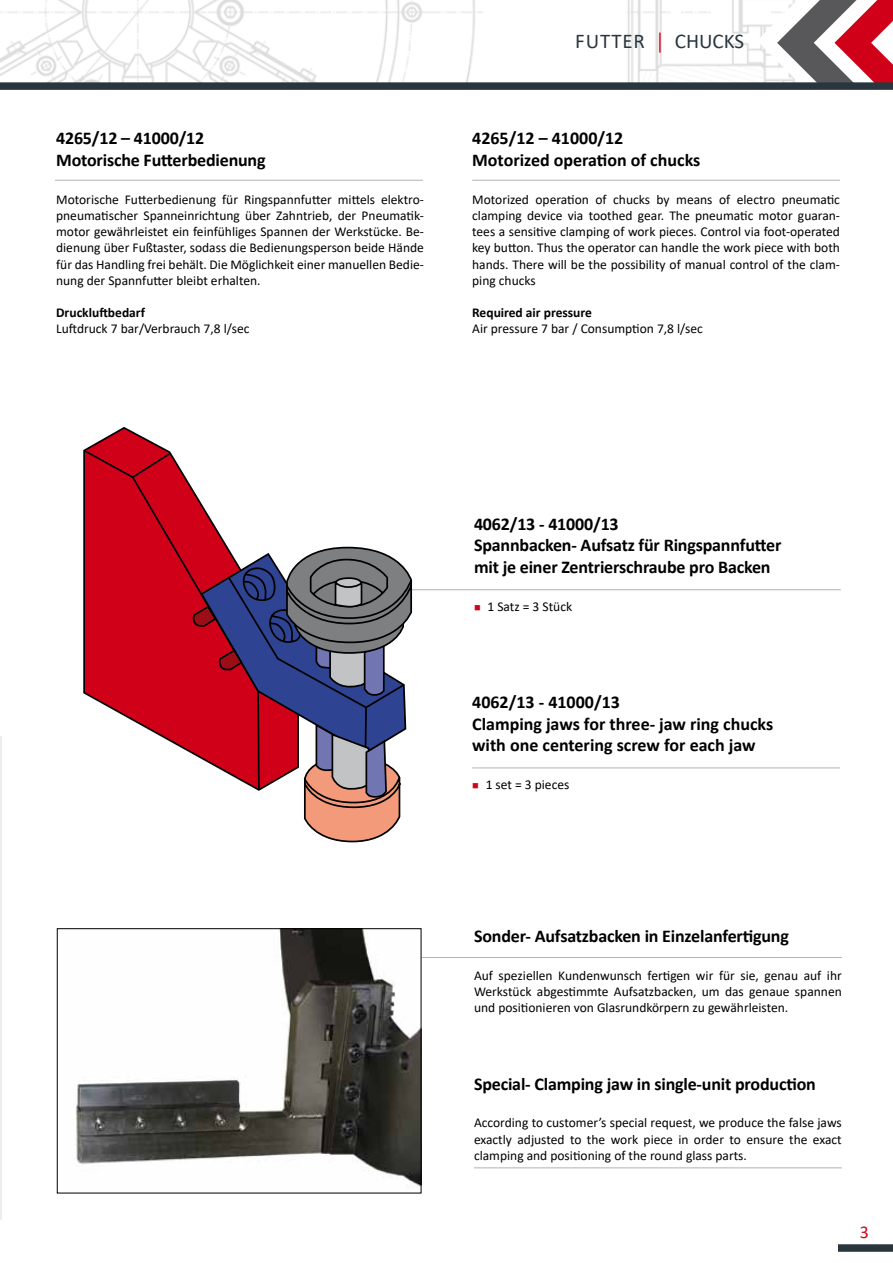
<style>
.page{position:relative;width:893px;height:1263px;background:#fff}
.page>*{position:absolute;margin:0;border:0;box-sizing:border-box;transform-origin:0 0}
.t1{font:21px "Calibri";letter-spacing:.04em;color:#29363e}
.t2{font:700 18px/21.6px "Calibri";letter-spacing:-.01em;color:#000}
.t3{font:18px "Calibri";color:#cd071e}
.t4{font:13.5px/16.2px "Calibri";color:#000;text-align:justify}
.t5{font:700 13.5px "Calibri";color:#000}
.s1{color:#d10019}
.s2{color:#cd071e}
</style>
<div class="page">
<img style="left:0;top:0;width:757px;height:82px">
<svg style="left:757px;top:0;width:136px;height:82px"></svg>
<div style="left:0;top:82px;width:893px;height:8px;background:#29363e"></div>
<div style="left:838px;top:1244px;width:55px;height:8px;background:#29363e"></div>
<hr style="left:0;top:736px;width:1px;height:483px;background:#eceded">
<hr style="left:55px;top:180px;width:368px;height:1px;background:#b1b3b4">
<hr style="left:412px;top:589px;width:429px;height:1px;background:#b1b3b4">
<hr style="left:472px;top:180px;width:368px;height:1px;background:#b1b3b4">
<hr style="left:472px;top:767px;width:368px;height:1px;background:#b1b3b4">
<svg style="left:87px;top:427px;width:77px;height:21px"></svg>
<svg style="left:83px;top:448px;width:329px;height:394px"></svg>
<hr style="left:156px;top:957px;width:686px;height:1px;background:#b1b3b4">
<hr style="left:474px;top:1167px;width:368px;height:1px;background:#b1b3b4">
<img style="left:74px;top:930px;width:345px;height:256px">
<div style="left:57px;top:928px;width:364px;height:265px;border:1px solid #000"></div>
<h2 class="t2" style="left:56px;top:127px;width:211px">4265/12 – 41000/12<br>Motorische Futterbedienung</h2>
<p class="t4" style="left:56px;top:191px;width:369px">Motorische Futterbedienung für Ringspannfutter mittels elektro&shy;pneumatischer Spanneinrichtung über Zahntrieb, der Pneumatik&shy;motor gewährleistet ein feinfühliges Spannen der Werkstücke. Be&shy;dienung über Fußtaster, sodass die Bedienungsperson beide Hände für das Handling frei behält. Die Möglichkeit einer manuellen Bedie&shy;nung der Spannfutter bleibt erhalten.</p>
<p class="t5" style="left:56px;top:303px;width:90px">Druckluftbedarf</p>
<p class="t4" style="left:56px;top:321px;width:195px">Luftdruck 7 bar/Verbrauch 7,8 l/sec</p>
<h1 class="t1" style="left:575px;top:27px;width:170px">Futter <span class="s1">│</span> CHUCKS</h1>
<h2 class="t2" style="left:472px;top:127px;width:230px">4265/12 – 41000/12<br>Motorized operation of chucks</h2>
<p class="t4" style="left:472px;top:191px;width:369px">Motorized operation of chucks by means of electro pneumatic clamping device via toothed gear. The pneumatic motor guaran&shy;tees a sensitive clamping of work pieces. Control via foot-operated key button. Thus the operator can handle the work piece with both hands. There will be the possibility of manual control of the clam&shy;ping chucks</p>
<p class="t5" style="left:472px;top:303px;width:121px">Required air pressure</p>
<p class="t4" style="left:472px;top:321px;width:232px">Air pressure 7 bar / Consumption 7,8 l/sec</p>
<h2 class="t2" style="left:474px;top:513px;width:309px">4062/13 - 41000/13<br>Spannbacken- Aufsatz für Ringspannfutter mit je einer Zentrierschraube pro Backen</h2>
<p class="t4" style="left:474px;top:598px;width:100px"><span class="s2">■</span> 1 Satz = 3 Stück</p>
<h2 class="t2" style="left:472px;top:691px;width:303px">4062/13 - 41000/13<br>Clamping jaws for three- jaw ring chucks with one centering screw for each jaw</h2>
<p class="t4" style="left:472px;top:776px;width:99px"><span class="s2">■</span> 1 set = 3 pieces</p>
<h2 class="t2" style="left:474px;top:925px;width:316px">Sonder- Aufsatzbacken in Einzelanfertigung</h2>
<p class="t4" style="left:474px;top:967px;width:369px">Auf speziellen Kundenwunsch fertigen wir für sie, genau auf ihr Werkstück abgestimmte Aufsatzbacken, um das genaue spannen und positionieren von Glasrundkörpern zu gewährleisten.</p>
<h2 class="t2" style="left:474px;top:1072px;width:343px">Special- Clamping jaw in single-unit production</h2>
<p class="t4" style="left:474px;top:1114px;width:369px">According to customer’s special request, we produce the false jaws exactly adjusted to the work piece in order to ensure the exact clamping and positioning of the round glass parts.</p>
<h2 class="t3" style="left:860px;top:1219px;width:11px">3</h2>
</div>
